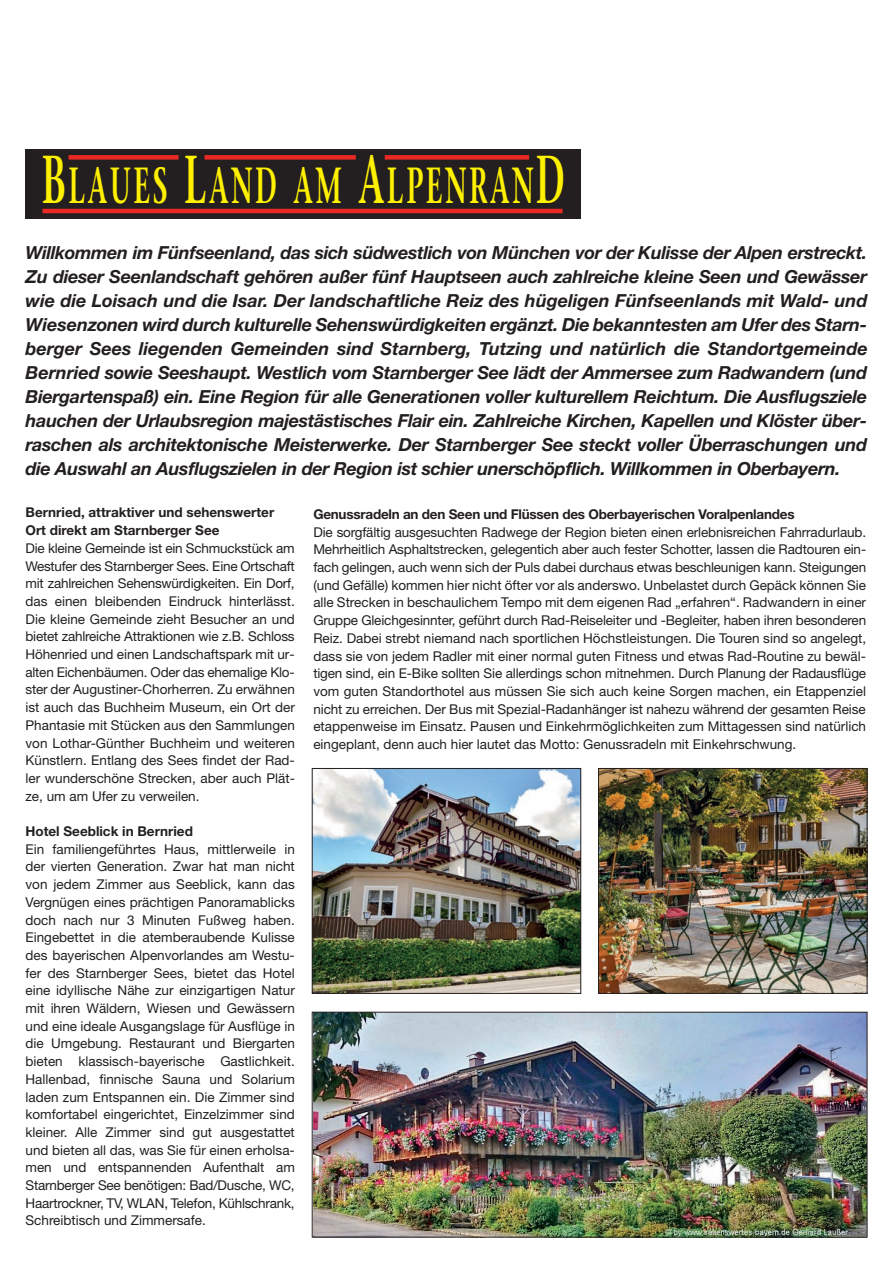
<style>
.page{position:relative;width:893px;height:1263px;background:#fff}
.page>*{position:absolute;margin:0;border:0;box-sizing:border-box;transform-origin:0 0}
.t1{font:600 50.7px "Stone Serif LT";letter-spacing:.095em;color:#fff101;scale:.53 1}
.t2{font:italic 700 18px/24px "Helvetica Neue";letter-spacing:-.015em;color:#231f20;text-align:justify}
.t3{font:13.5px/17.7px "Helvetica Neue";color:#231f20;text-align:justify}
.t4{font:700 13.5px/17.7px "Helvetica Neue";color:#231f20}
.s1{font-size:67.5px}
</style>
<div class="page">
<div style="left:26px;top:149px;width:555px;height:69px;background:#231f20"></div>
<div style="left:69px;top:155px;width:109px;height:5px;background:#ea2924"></div>
<div style="left:385px;top:155px;width:144px;height:5px;background:#ea2924"></div>
<div style="left:204px;top:155px;width:152px;height:5px;background:#ea2924"></div>
<hr style="left:42px;top:209px;width:521px;height:4px;background:#ea2924">
<img style="left:314px;top:770px;width:265px;height:222px">
<div style="left:312px;top:768px;width:269px;height:226px;border:1px solid #231f20"></div>
<img style="left:600px;top:770px;width:265px;height:222px">
<div style="left:598px;top:768px;width:269px;height:226px;border:1px solid #231f20"></div>
<img style="left:314px;top:1014px;width:551px;height:221px">
<div style="left:312px;top:1012px;width:555px;height:225px;border:1px solid #231f20"></div>
<h1 class="t1" style="left:42px;top:165px;width:989px"><span class="s1">B</span>LAUES <span class="s1">L</span>AND AM <span class="s1">A</span>LPENRAN<span class="s1">D</span></h1>
<p class="t2" style="left:26px;top:242px;width:844px">Willkommen im Fünfseenland, das sich südwestlich von München vor der Kulisse der Alpen erstreckt.<br>Zu dieser Seenlandschaft gehören außer fünf Hauptseen auch zahlreiche kleine Seen und Gewässer wie die Loisach und die Isar. Der landschaftliche Reiz des hügeligen Fünfseenlands mit Wald- und Wiesenzonen wird durch kulturelle Sehenswürdigkeiten ergänzt. Die bekanntesten am Ufer des Starn&shy;berger Sees liegenden Gemeinden sind Starnberg, Tutzing und natürlich die Standortgemeinde Bernried sowie Seeshaupt. Westlich vom Starnberger See lädt der Ammersee zum Radwandern (und Biergartenspaß) ein. Eine Region für alle Generationen voller kulturellem Reichtum. Die Ausflugsziele hauchen der Urlaubsregion majestästisches Flair ein. Zahlreiche Kirchen, Kapellen und Klöster über&shy;raschen als architektonische Meisterwerke. Der Starnberger See steckt voller Überraschungen und die Auswahl an Ausflugszielen in der Region ist schier unerschöpflich. Willkommen in Oberbayern.</p>
<p class="t4" style="left:26px;top:505px;width:250px">Bernried, attraktiver und sehenswerter<br>Ort direkt am Starnberger See</p>
<p class="t3" style="left:26px;top:540px;width:271px">Die kleine Gemeinde ist ein Schmuckstück am Westufer des Starnberger Sees. Eine Ortschaft mit zahlreichen Sehenswürdigkeiten. Ein Dorf, das einen bleibenden Eindruck hinterlässt.<br>Die kleine Gemeinde zieht Besucher an und bietet zahlreiche Attraktionen wie z.B. Schloss Höhenried und einen Landschafts park mit ur - alten Eichenbäumen. Oder das ehe malige Klo&shy;ster der Augustiner-Chorherren. Zu erwähnen ist auch das Buchheim Museum, ein Ort der Phantasie mit Stücken aus den Sammlungen von Lothar-Günther Buchheim und weiteren Künstlern. Entlang des Sees fin det der Rad&shy;ler wunderschöne Strecken, aber auch Plät&shy;ze, um am Ufer zu verweilen.</p>
<p class="t4" style="left:26px;top:824px;width:169px">Hotel Seeblick in Bernried</p>
<p class="t3" style="left:26px;top:841px;width:271px">Ein familiengeführtes Haus, mittlerweile in der vierten Generation. Zwar hat man nicht von jedem Zimmer aus Seeblick, kann das Vergnügen eines prächtigen Panoramablicks doch nach nur 3 Minuten Fußweg haben.<br>Eingebettet in die atemberaubende Kulisse des bayerischen Alpenvorlandes am Westu&shy;fer des Starnberger Sees, bietet das Hotel eine idyllische Nähe zur einzigartigen Natur mit ihren Wäldern, Wiesen und Gewässern und eine ideale Ausgangslage für Ausflüge in die Umgebung. Restaurant und Biergarten bieten klassisch-bayerische Gastlichkeit.<br>Hallenbad, finnische Sauna und Solarium laden zum Entspannen ein. Die Zimmer sind komfortabel eingerichtet, Einzelzimmer sind kleiner. Alle Zimmer sind gut ausgestattet und bieten all das, was Sie für einen erholsa&shy;men und entspannenden Aufenthalt am Starnberger See benötigen: Bad/Dusche, WC, Haartrockner, TV, WLAN, Telefon, Kühlschrank, Schreibtisch und Zimmersafe.</p>
<p class="t4" style="left:313px;top:506px;width:483px">Genussradeln an den Seen und Flüssen des Oberbayerischen Voralpenlandes</p>
<p class="t3" style="left:313px;top:524px;width:554px">Die sorgfältig ausgesuchten Radwege der Region bieten einen erlebnisreichen Fahrradurlaub.<br>Mehrheitlich Asphaltstrecken, gelegentich aber auch fester Schotter, lassen die Radtouren ein&shy;fach gelingen, auch wenn sich der Puls dabei durchaus etwas beschleunigen kann. Steigungen (und Gefälle) kommen hier nicht öfter vor als anderswo. Un be las tet durch Gepäck können Sie alle Strecken in beschaulichem Tem po mit dem eigenen Rad „erfahren“. Radwandern in einer Gruppe Gleichgesinnter, ge führt durch Rad-Reiseleiter und -Begleiter, haben ihren besonderen Reiz. Dabei strebt nie mand nach sportlichen Höchstleistungen. Die Touren sind so angelegt, dass sie von jedem Radler mit einer normal guten Fitness und etwas Rad -Routine zu bewäl&shy;tigen sind, ein E-Bike sollten Sie allerdings schon mitnehmen. Durch Planung der Radausflüge vom guten Standort hotel aus müs sen Sie sich auch keine Sorgen machen, ein Etappen ziel nicht zu erreichen. Der Bus mit Spezial-Radanhänger ist nahezu wäh rend der ge samten Reise etappen weise im Einsatz. Pausen und Einkehrmöglichkeiten zum Mittagessen sind natürlich ein geplant, denn auch hier lautet das Motto: Genussradeln mit Einkehrschwung.</p>
</div>
